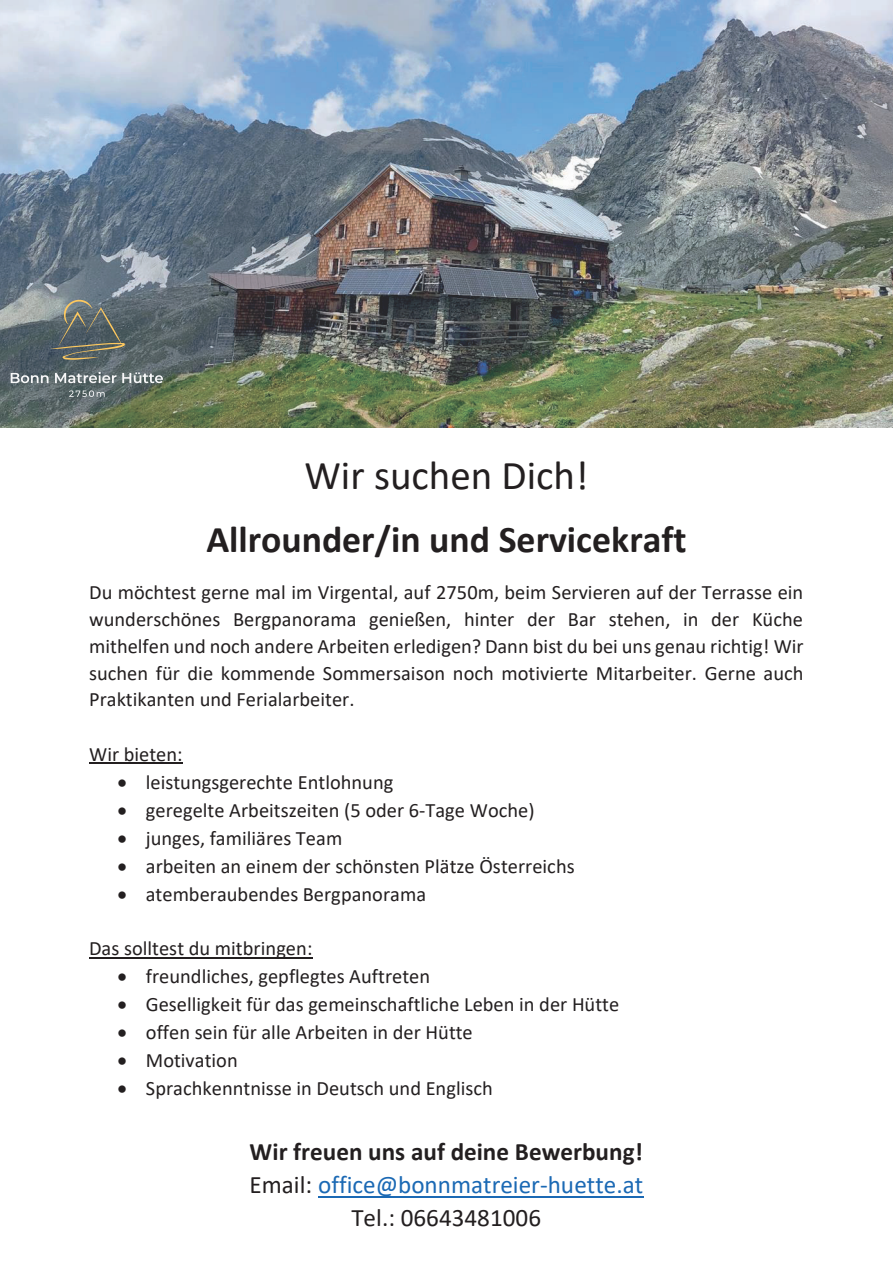
<style>
.page{position:relative;width:893px;height:1263px;background:#fff}
.page>*{position:absolute;margin:0;border:0;box-sizing:border-box;transform-origin:0 0}
.t1{font:40.95px "Calibri";color:#231f20}
.t2{font:700 37.8px "Calibri";color:#231f20}
.t3{font:700 25.2px/33.3px "Calibri";color:#231f20;text-align:center}
.t4{font:20.4px/27px "Calibri";color:#231f20;text-align:justify}
.s1{font-weight:400}
.s2{font-weight:400;color:#1b69b4}
</style>
<div class="page">
<hr style="left:89px;top:763px;width:94px;height:1px;background:#231f20">
<hr style="left:89px;top:957px;width:224px;height:1px;background:#231f20">
<hr style="left:318px;top:1196px;width:325px;height:1px;background:#1b69b4">
<img style="left:0;top:0;width:893px;height:427px">
<svg style="left:69px;top:390px;width:36px;height:7px"></svg>
<svg style="left:11px;top:372px;width:152px;height:11px"></svg>
<svg style="left:49px;top:300px;width:76px;height:60px;background:#676f6d"></svg>
<h1 class="t1" style="left:305px;top:447px;width:285px">Wir suchen Dich!</h1>
<h2 class="t2" style="left:206px;top:513px;width:482px">Allrounder/in und Servicekraft</h2>
<p class="t4" style="left:89px;top:578px;width:716px">Du möchtest gerne mal im Virgental, auf 2750m, beim Servieren auf der Terrasse ein wunderschönes Bergpanorama genießen, hinter der Bar stehen, in der Küche mithelfen und noch andere Arbeiten erledigen? Dann bist du bei uns genau richtig! Wir suchen für die kommende Sommersaison noch motivierte Mitarbeiter. Gerne auch Praktikanten und Ferialarbeiter.</p>
<p class="t4" style="left:89px;top:740px;width:95px">Wir bieten:</p>
<p class="t4" style="left:118px;top:768px;width:277px">• leistungsgerechte Entlohnung</p>
<p class="t4" style="left:118px;top:796px;width:419px">• geregelte Arbeitszeiten (5 oder 6-Tage Woche)</p>
<p class="t4" style="left:118px;top:824px;width:226px">• junges, familiäres Team</p>
<p class="t4" style="left:118px;top:852px;width:459px">• arbeiten an einem der schönsten Plätze Österreichs</p>
<p class="t4" style="left:118px;top:880px;width:310px">• atemberaubendes Bergpanorama</p>
<p class="t4" style="left:89px;top:934px;width:225px">Das solltest du mitbringen:</p>
<p class="t4" style="left:118px;top:962px;width:314px">• freundliches, gepflegtes Auftreten</p>
<p class="t4" style="left:118px;top:990px;width:503px">• Geselligkeit für das gemeinschaftliche Leben in der Hütte</p>
<p class="t4" style="left:118px;top:1018px;width:357px">• offen sein für alle Arbeiten in der Hütte</p>
<p class="t4" style="left:118px;top:1046px;width:122px">• Motivation</p>
<p class="t4" style="left:118px;top:1074px;width:377px">• Sprachkenntnisse in Deutsch und Englisch</p>
<p class="t3" style="left:249px;top:1134px;width:395px">Wir freuen uns auf deine Bewerbung!<br><span class="s1">Email:</span> <span class="s2">office@bonnmatreier-huette.at<br></span><span class="s1">Tel.: 06643481006</span></p>
</div>
